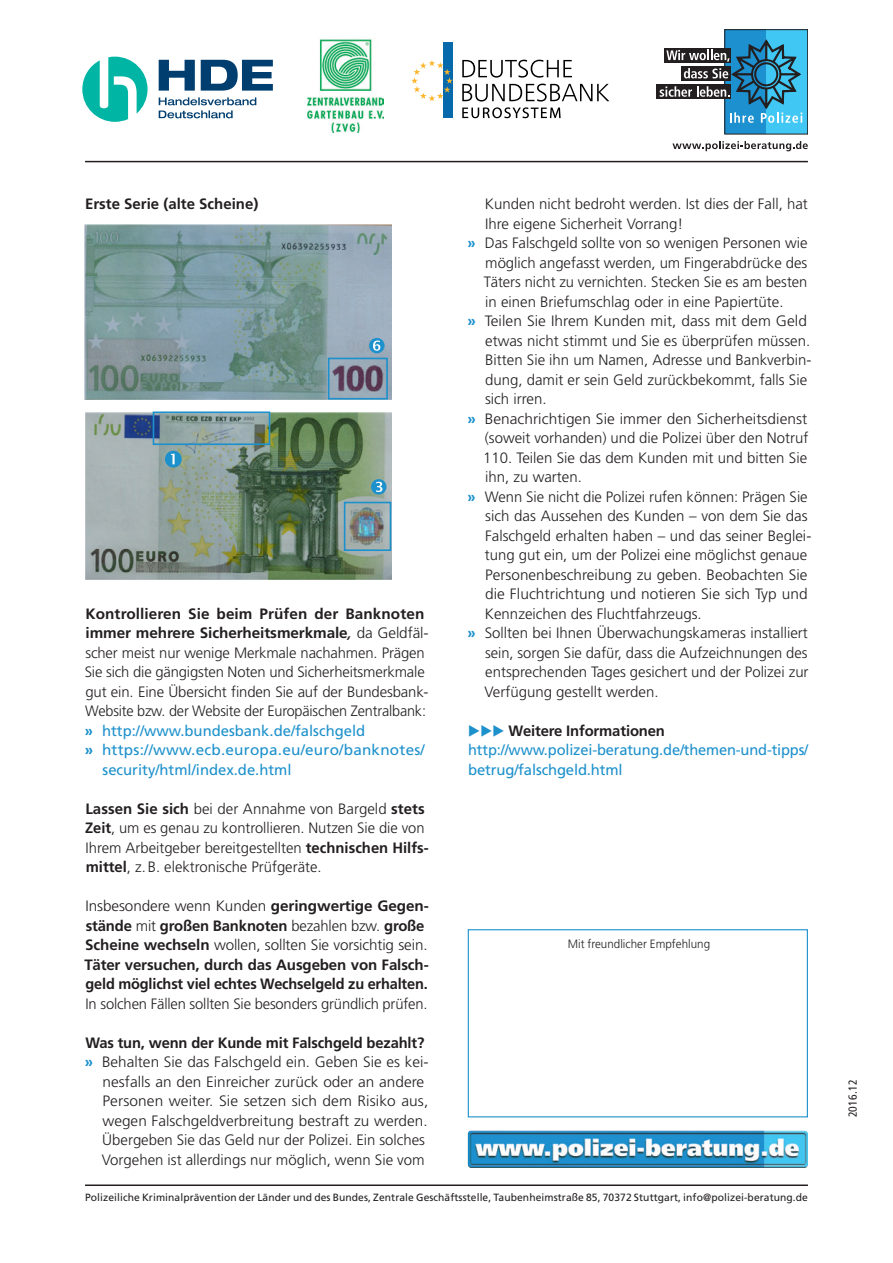
<style>
.page{position:relative;width:893px;height:1263px;background:#fff}
.page>*{position:absolute;margin:0;border:0;box-sizing:border-box;transform-origin:0 0}
.t1{font:300 15px/19.5px "Frutiger LT Std";color:#231f20}
.t2{font:700 15px/19.5px "Frutiger LT Std";letter-spacing:-.01em;color:#231f20}
.t3{font:15px/19.5px "Frutiger LT Std";color:#1d91cc}
.t4{font:300 15px "Frutiger LT Std";color:#231f20;scale:.96 1}
.t5{font:300 12px "Frutiger LT Std";color:#231f20}
.t6{font:condensed 11.7px "Frutiger LT Std";letter-spacing:.025em;color:#231f20}
.t7{font:10.5px "Frutiger LT Std";letter-spacing:.01em;color:#231f20}
.s1{font-weight:400;font-style:italic}
.s2{font-weight:300}
.s3{font-weight:700}
.s4{font-weight:700;color:#1d91cc}
</style>
<div class="page">
<img style="left:85px;top:412px;width:306px;height:168px">
<hr style="left:85px;top:1184px;width:723px;height:2px;background:#231f20">
<hr style="left:85px;top:161px;width:723px;height:1px;background:#231f20">
<svg style="left:672px;top:141px;width:136px;height:10px"></svg>
<div style="left:725px;top:30px;width:41px;height:104px;background:#1d90d0"></div>
<div style="left:766px;top:30px;width:42px;height:104px;background:#40c7f4"></div>
<div style="left:724px;top:29px;width:84px;height:105px;border:1px solid #231f20"></div>
<svg style="left:657px;top:85px;width:3px;height:14px"></svg>
<svg style="left:660px;top:37px;width:143px;height:86px"></svg>
<img style="left:468px;top:1130px;width:340px;height:38px">
<div style="left:468px;top:929px;width:340px;height:188px;border:1px solid #1d91cc"></div>
<svg style="left:165px;top:451px;width:17px;height:16px"></svg>
<svg style="left:371px;top:479px;width:15px;height:16px"></svg>
<div style="left:153px;top:411px;width:117px;height:34px;border:2px solid #1d91cc"></div>
<div style="left:344px;top:502px;width:47px;height:49px;border:2px solid #1d91cc"></div>
<img style="left:85px;top:224px;width:306px;height:175px">
<div style="left:328px;top:358px;width:60px;height:41px;border:2px solid #1d91cc"></div>
<svg style="left:369px;top:338px;width:16px;height:15px"></svg>
<div style="left:444px;top:43px;width:9px;height:75px;background:#0669ac"></div>
<svg style="left:411px;top:60px;width:42px;height:41px"></svg>
<svg style="left:462px;top:60px;width:110px;height:18px"></svg>
<svg style="left:462px;top:84px;width:147px;height:34px"></svg>
<svg style="left:159px;top:60px;width:114px;height:31px"></svg>
<svg style="left:159px;top:97px;width:97px;height:21px"></svg>
<svg style="left:82px;top:57px;width:66px;height:65px"></svg>
<img style="left:307px;top:39px;width:76px;height:94px">
<p class="t2" style="left:85px;top:194px;width:175px">Erste Serie (alte Scheine)</p>
<p class="t2" style="left:85px;top:604px;width:340px">Kontrollieren Sie beim Prüfen der Banknoten</p>
<p class="t2" style="left:86px;top:623px;width:345px">immer mehrere Sicherheitsmerkmale<span class="s1">,</span> <span class="s2">da Geldfäl-</span></p>
<p class="t1" style="left:85px;top:643px;width:341px">scher meist nur wenige Merkmale nachahmen. Prägen</p>
<p class="t1" style="left:85px;top:662px;width:342px">Sie sich die gängigsten Noten und Sicherheitsmerkmale</p>
<p class="t1" style="left:85px;top:682px;width:345px">gut ein. Eine Übersicht finden Sie auf der Bundesbank-</p>
<p class="t4" style="left:85px;top:702px;width:357px">Website bzw. der Website der Europäischen Zentralbank:</p>
<p class="t3" style="left:85px;top:721px;width:282px"><span class="s3">»</span> http://www.bundesbank.de/falschgeld</p>
<p class="t3" style="left:85px;top:740px;width:342px"><span class="s3">»</span> https://www.ecb.europa.eu/euro/banknotes/</p>
<p class="t3" style="left:103px;top:760px;width:190px">security/html/index.de.html</p>
<p class="t1" style="left:85px;top:799px;width:345px"><span class="s3">Lassen Sie sich</span> bei der Annahme von Bargeld <span class="s3">stets Zeit</span>, um es genau zu kontrollieren. Nutzen Sie die von Ihrem Arbeitgeber bereitgestellten <span class="s3">technischen Hilfs&shy;mittel</span>, z.B. elektronische Prüfgeräte.</p>
<p class="t2" style="left:85px;top:896px;width:346px"><span class="s2">Insbesondere wenn Kunden</span> geringwertige Gegen&shy;stände <span class="s2">mit</span> großen Banknoten <span class="s2">bezahlen bzw.</span> große Scheine wechseln <span class="s2">wollen, sollten Sie vorsichtig sein.<br></span>Täter versuchen, durch das Ausgeben von Falsch&shy;geld möglichst viel echtes Wechselgeld zu erhalten.</p>
<p class="t1" style="left:86px;top:994px;width:344px">In solchen Fällen sollten Sie besonders gründlich prüfen.</p>
<p class="t1" style="left:85px;top:1033px;width:345px;text-align:right"><span class="s3">Was tun, wenn der Kunde mit Falschgeld bezahlt? </span><span class="s4">»</span> Behalten Sie das Falschgeld ein. Geben Sie es kei&shy;nesfalls an den Einreicher zurück oder an andere Personen weiter. Sie setzen sich dem Risiko aus, wegen Falschgeldverbreitung bestraft zu werden.<br>Übergeben Sie das Geld nur der Polizei. Ein solches Vorgehen ist allerdings nur möglich, wenn Sie vom</p>
<p class="t1" style="left:485px;top:194px;width:324px">Kunden nicht bedroht werden. Ist dies der Fall, hat</p>
<p class="t1" style="left:485px;top:214px;width:200px">Ihre eigene Sicherheit Vorrang!</p>
<p class="t1" style="left:467px;top:233px;width:342px"><span class="s4">»</span> Das Falschgeld sollte von so wenigen Personen wie</p>
<p class="t1" style="left:485px;top:253px;width:323px">möglich angefasst werden, um Fingerabdrücke des</p>
<p class="t1" style="left:484px;top:272px;width:325px">Täters nicht zu vernichten. Stecken Sie es am besten</p>
<p class="t1" style="left:485px;top:292px;width:300px">in einen Briefumschlag oder in eine Papiertüte.</p>
<p class="t1" style="left:467px;top:311px;width:341px"><span class="s4">»</span> Teilen Sie Ihrem Kunden mit, dass mit dem Geld</p>
<p class="t1" style="left:485px;top:331px;width:327px">etwas nicht stimmt und Sie es überprüfen müssen.</p>
<p class="t1" style="left:485px;top:350px;width:328px">Bitten Sie ihn um Namen, Adresse und Bankverbin-</p>
<p class="t1" style="left:485px;top:370px;width:324px">dung, damit er sein Geld zurückbekommt, falls Sie</p>
<p class="t1" style="left:485px;top:389px;width:63px">sich irren.</p>
<p class="t1" style="left:467px;top:409px;width:341px"><span class="s4">»</span> Benachrichtigen Sie immer den Sicherheitsdienst</p>
<p class="t1" style="left:485px;top:428px;width:325px">(soweit vorhanden) und die Polizei über den Notruf</p>
<p class="t1" style="left:483px;top:448px;width:326px">110. Teilen Sie das dem Kunden mit und bitten Sie</p>
<p class="t1" style="left:485px;top:467px;width:98px">ihn, zu warten.</p>
<p class="t1" style="left:467px;top:487px;width:342px"><span class="s4">»</span> Wenn Sie nicht die Polizei rufen können: Prägen Sie</p>
<p class="t1" style="left:485px;top:506px;width:324px">sich das Aussehen des Kunden – von dem Sie das</p>
<p class="t1" style="left:485px;top:526px;width:328px">Falschgeld erhalten haben – und das seiner Beglei-</p>
<p class="t1" style="left:485px;top:545px;width:324px">tung gut ein, um der Polizei eine möglichst genaue</p>
<p class="t1" style="left:485px;top:565px;width:324px">Personenbeschreibung zu geben. Beobachten Sie</p>
<p class="t1" style="left:485px;top:584px;width:324px">die Fluchtrichtung und notieren Sie sich Typ und</p>
<p class="t1" style="left:485px;top:604px;width:218px">Kennzeichen des Fluchtfahrzeugs.</p>
<p class="t1" style="left:467px;top:623px;width:342px"><span class="s4">»</span> Sollten bei Ihnen Überwachungskameras installiert</p>
<p class="t1" style="left:485px;top:643px;width:324px">sein, sorgen Sie dafür, dass die Aufzeichnungen des</p>
<p class="t1" style="left:485px;top:662px;width:325px">entsprechenden Tages gesichert und der Polizei zur</p>
<p class="t1" style="left:485px;top:682px;width:175px">Verfügung gestellt werden.</p>
<p class="t2" style="left:509px;top:721px;width:158px">Weitere Informationen</p>
<p class="t3" style="left:468px;top:740px;width:342px">http://www.polizei-beratung.de/themen-und-tipps/ betrug/falschgeld.html</p>
<p class="t5" style="left:568px;top:937px;width:144px">Mit freundlicher Empfehlung</p>
<p class="t7" style="left:85px;top:1191px;width:724px">Polizeiliche Kriminalprävention der Länder und des Bundes, Zentrale Geschäftsstelle, Taubenheimstraße 85, 70372 Stuttgart, info@polizei-beratung.de</p>
<p class="t6" style="left:846px;top:1117px;width:40px;rotate:-90deg">2016.12</p>
</div>
